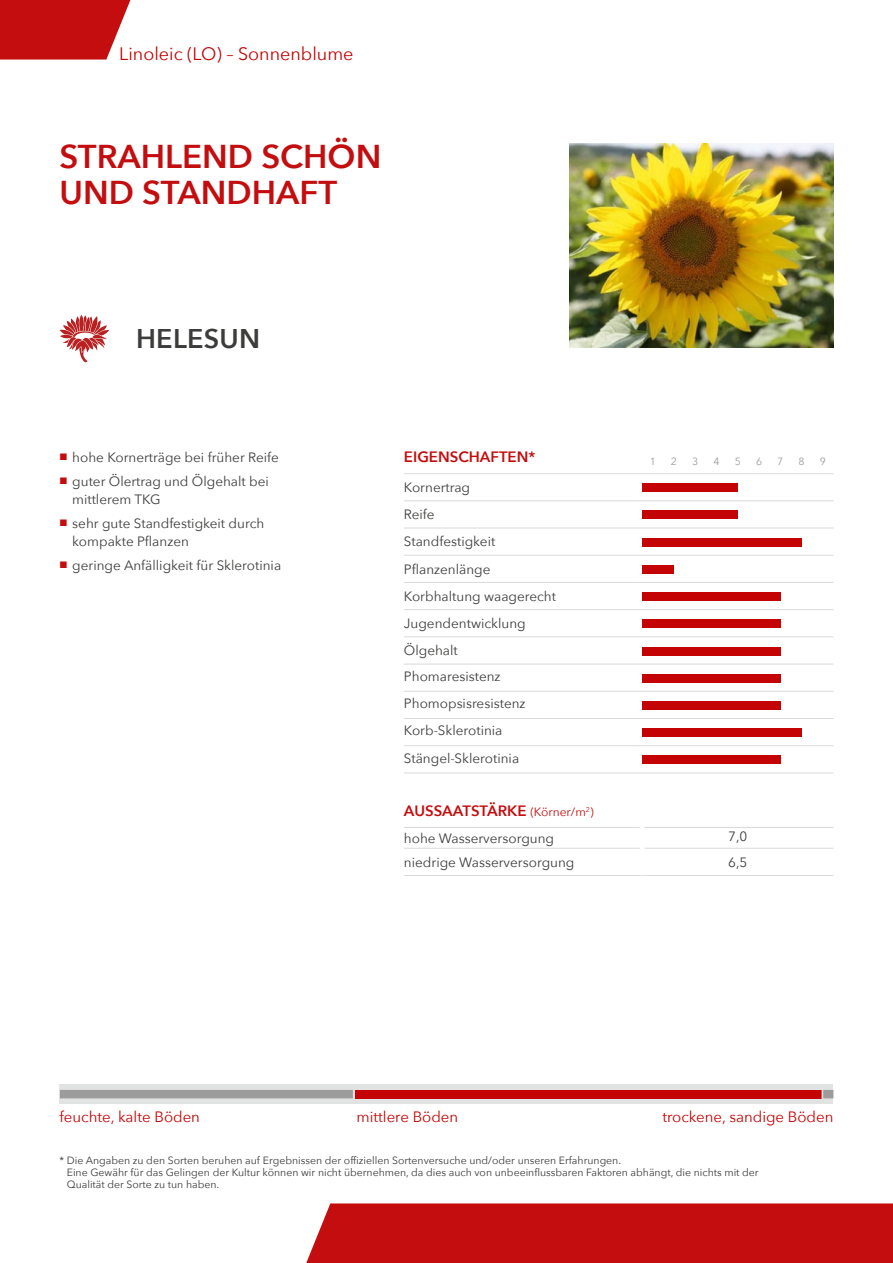
<style>
.page{position:relative;width:893px;height:1263px;background:#fff}
.page>*{position:absolute;margin:0;border:0;box-sizing:border-box;transform-origin:0 0}
.t1{font:600 33px/36px "Avenir Next";color:#c40d0e}
.t2{font:600 27px "Avenir Next";letter-spacing:.01em;color:#3c3c3b}
.t3{font:18px "Avenir Next";color:#c30304}
.t4{font:15px "Avenir Next";color:#c30304}
.t5{font:600 15px "Avenir Next";color:#c40d0e}
.t6{font:13.5px/27.2px "Avenir Next";color:#3c3c3b}
.t7{font:10.5px/12px "Avenir Next";color:#3c3c3b}
.t8{font:10.5px "Avenir Next";color:#9c9c9c}
.s1{font-weight:400;font-size:12px}
</style>
<div class="page">
<div style="left:306px;top:1203px;width:587px;height:60px;background:#c40d0e"></div>
<svg style="left:0;top:0;width:131px;height:60px;background:#ca2526"></svg>
<div style="left:60px;top:1084px;width:773px;height:20px;background:#e1e2e2"></div>
<svg style="left:60px;top:1090px;width:773px;height:9px;background:#b54142"></svg>
<hr style="left:404px;top:827px;width:236px;height:1px;background:#d9dada">
<hr style="left:644px;top:827px;width:189px;height:1px;background:#d9dada">
<hr style="left:404px;top:848px;width:236px;height:1px;background:#d9dada">
<hr style="left:644px;top:848px;width:189px;height:1px;background:#d9dada">
<hr style="left:404px;top:875px;width:238px;height:1px;background:#d9dada">
<hr style="left:642px;top:875px;width:191px;height:1px;background:#d9dada">
<hr style="left:404px;top:528px;width:234px;height:1px;background:#d9dada">
<hr style="left:638px;top:528px;width:195px;height:1px;background:#d9dada">
<hr style="left:404px;top:473px;width:234px;height:1px;background:#d9dada">
<hr style="left:638px;top:473px;width:195px;height:1px;background:#d9dada">
<hr style="left:404px;top:500px;width:234px;height:1px;background:#d9dada">
<hr style="left:638px;top:500px;width:195px;height:1px;background:#d9dada">
<hr style="left:404px;top:555px;width:234px;height:1px;background:#d9dada">
<hr style="left:638px;top:555px;width:195px;height:1px;background:#d9dada">
<hr style="left:404px;top:582px;width:234px;height:1px;background:#d9dada">
<hr style="left:638px;top:582px;width:195px;height:1px;background:#d9dada">
<hr style="left:404px;top:609px;width:234px;height:1px;background:#d9dada">
<hr style="left:638px;top:609px;width:195px;height:1px;background:#d9dada">
<hr style="left:404px;top:637px;width:234px;height:1px;background:#d9dada">
<hr style="left:638px;top:637px;width:195px;height:1px;background:#d9dada">
<hr style="left:404px;top:664px;width:234px;height:1px;background:#d9dada">
<hr style="left:638px;top:664px;width:195px;height:1px;background:#d9dada">
<hr style="left:404px;top:691px;width:234px;height:1px;background:#d9dada">
<hr style="left:638px;top:691px;width:195px;height:1px;background:#d9dada">
<hr style="left:404px;top:718px;width:234px;height:1px;background:#d9dada">
<hr style="left:638px;top:718px;width:195px;height:1px;background:#d9dada">
<hr style="left:404px;top:745px;width:234px;height:1px;background:#d9dada">
<hr style="left:638px;top:745px;width:195px;height:1px;background:#d9dada">
<hr style="left:404px;top:773px;width:234px;height:1px;background:#d9dada">
<hr style="left:638px;top:773px;width:195px;height:1px;background:#d9dada">
<div style="left:642px;top:483px;width:96px;height:9px;background:#c30304"></div>
<div style="left:642px;top:511px;width:96px;height:8px;background:#c30304"></div>
<div style="left:642px;top:538px;width:159px;height:8px;background:#c30304"></div>
<div style="left:642px;top:565px;width:32px;height:9px;background:#c30304"></div>
<div style="left:642px;top:592px;width:138px;height:9px;background:#c30304"></div>
<div style="left:642px;top:619px;width:138px;height:9px;background:#c30304"></div>
<div style="left:642px;top:647px;width:138px;height:8px;background:#c30304"></div>
<div style="left:642px;top:674px;width:138px;height:8px;background:#c30304"></div>
<div style="left:642px;top:701px;width:138px;height:9px;background:#c30304"></div>
<div style="left:642px;top:728px;width:159px;height:9px;background:#c30304"></div>
<div style="left:642px;top:756px;width:138px;height:8px;background:#c30304"></div>
<img style="left:570px;top:144px;width:263px;height:204px">
<svg style="left:60px;top:315px;width:49px;height:47px"></svg>
<h3 class="t3" style="left:119px;top:43px;width:236px">Linoleic (LO) – Sonnenblume</h3>
<h1 class="t1" style="left:60px;top:138px;width:323px">STRAHLEND SCHÖN<br>UND STANDHAFT</h1>
<h2 class="t2" style="left:136px;top:322px;width:126px">HELESUN</h2>
<p class="t6" style="left:72px;top:445px;width:208px;line-height:24px">hohe Kornerträge bei früher Reife guter Ölertrag und Ölgehalt bei</p>
<p class="t6" style="left:72px;top:487px;width:193px;line-height:24px">mittlerem TKG<br>sehr gute Standfestigkeit durch</p>
<p class="t6" style="left:72px;top:528px;width:210px;line-height:24px">kompakte Pflanzen<br>geringe Anfälligkeit für Sklerotinia</p>
<p class="t5" style="left:404px;top:448px;width:133px">EIGENSCHAFTEN*</p>
<p class="t6" style="left:404px;top:474px;width:154px">Kornertrag<br>Reife<br>Standfestigkeit<br>Pflanzenlänge<br>Korbhaltung waagerecht<br>Jugendentwicklung<br>Ölgehalt</p>
<p class="t6" style="left:404px;top:662px;width:123px">Phomaresistenz<br>Phomopsisresistenz<br>Korb-Sklerotinia<br>Stängel-Sklerotinia</p>
<p class="t8" style="left:650px;top:456px;width:8px">1</p>
<p class="t8" style="left:671px;top:456px;width:8px">2</p>
<p class="t8" style="left:692px;top:456px;width:8px">3</p>
<p class="t8" style="left:713px;top:456px;width:8px">4</p>
<p class="t8" style="left:735px;top:456px;width:8px">5</p>
<p class="t8" style="left:756px;top:456px;width:8px">6</p>
<p class="t8" style="left:777px;top:456px;width:8px">7</p>
<p class="t8" style="left:798px;top:456px;width:8px">8</p>
<p class="t8" style="left:820px;top:456px;width:8px">9</p>
<p class="t5" style="left:404px;top:802px;width:191px">AUSSAATSTÄRKE <span class="s1">(Körner/m</span><sup>2</sup><span class="s1">)</span></p>
<p class="t6" style="left:404px;top:824px;width:152px">hohe Wasserversorgung</p>
<p class="t6" style="left:728px;top:823px;width:21px">7,0</p>
<p class="t6" style="left:404px;top:848px;width:172px">niedrige Wasserversorgung</p>
<p class="t6" style="left:728px;top:848px;width:21px">6,5</p>
<p class="t4" style="left:60px;top:1108px;width:142px">feuchte, kalte Böden</p>
<p class="t4" style="left:357px;top:1108px;width:103px">mittlere Böden</p>
<p class="t4" style="left:662px;top:1108px;width:173px">trockene, sandige Böden</p>
<p class="t7" style="left:67px;top:1153px;width:693px;text-indent:-7px">* Die Angaben zu den Sorten beruhen auf Ergebnissen der offiziellen Sortenversuche und/oder unseren Erfahrungen.<br>Eine Gewähr für das Gelingen der Kultur können wir nicht übernehmen, da dies auch von unbeeinflussbaren Faktoren abhängt, die nichts mit der<br>Qualität der Sorte zu tun haben.</p>
</div>
